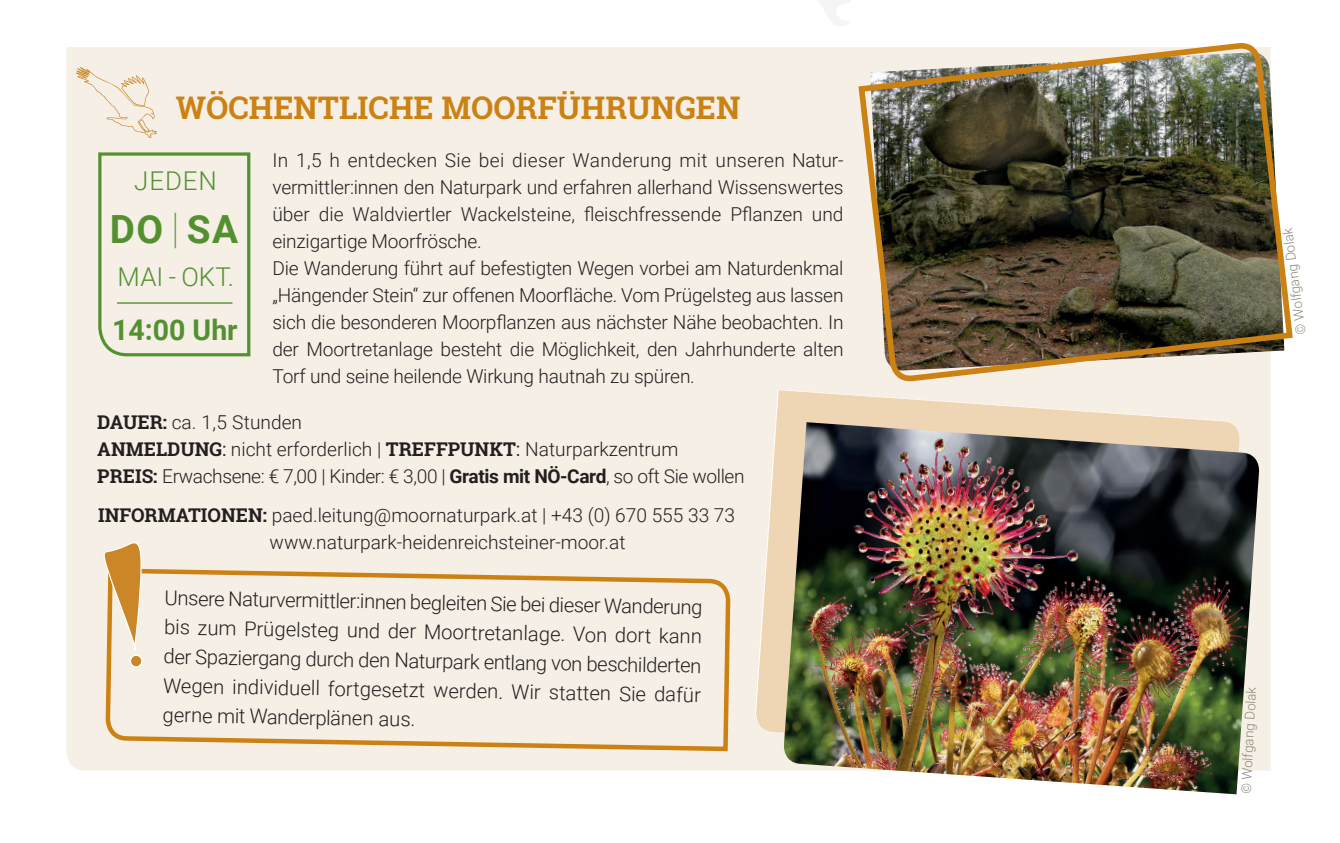
<style>
.page{position:relative;width:1340px;height:843px;background:#fff}
.page>*{position:absolute;margin:0;border:0;box-sizing:border-box;transform-origin:0 0}
.t1{font:700 38.93px "Roboto";color:#539130}
.t2{font:700 31.5px "Roboto Slab";color:#cc8113}
.t3{font:700 28.57px "Roboto";color:#539130}
.t4{font:300 25.88px "Roboto";letter-spacing:.025em;color:#539130}
.t5{font:300 20.25px/29.2px "Roboto";color:#231f20;text-align:justify}
.t6{font:300 19.12px/27px "Roboto";letter-spacing:-.01em;color:#231f20}
.t7{font:300 13.5px "Roboto";color:#8c8a7b}
.s1{font-weight:100;font-size:42.07px}
.s2{font-family:"Roboto Slab";font-weight:700}
.s3{font-family:"Roboto Slab";font-weight:400}
.s4{font-weight:400}
.s5{font-weight:700}
</style>
<div class="page">
<svg style="left:818px;top:0;width:33px;height:26px"></svg>
<div style="left:66px;top:47px;width:1204px;height:723px;background:#f5efe6"></div>
<svg style="left:755px;top:390px;width:100px;height:372px;background:#f1e0c8"></svg>
<img style="left:783px;top:422px;width:477px;height:372px">
<img style="left:855px;top:43px;width:438px;height:419px">
<svg style="left:97px;top:151px;width:6px;height:207px"></svg>
<div style="left:103px;top:85px;width:629px;height:686px;background:#f5efe6"></div>
<svg style="left:102px;top:537px;width:40px;height:116px;background:#e0bb87"></svg>
<svg style="left:130px;top:655px;width:12px;height:12px"></svg>
<div style="left:130px;top:654px;width:13px;height:13px;border:1px solid #fff;border-radius:50%"></div>
<svg style="left:76px;top:67px;width:81px;height:71px;background:#f2e7d8"></svg>
<h2 class="t2" style="left:176px;top:86px;width:566px">WÖCHENTLICHE MOORFÜHRUNGEN</h2>
<h3 class="t4" style="left:134px;top:163px;width:84px">JEDEN</h3>
<h1 class="t1" style="left:110px;top:202px;width:130px">DO<span class="s1">|</span>SA</h1>
<h3 class="t4" style="left:118px;top:258px;width:118px">MAI - OKT.</h3>
<h3 class="t3" style="left:112px;top:310px;width:127px">14:00 Uhr</h3>
<p class="t6" style="left:272px;top:146px;width:572px">In 1,5 h entdecken Sie bei dieser Wanderung mit unseren Natur&shy;vermittler:innen den Naturpark und erfahren allerhand Wissenswertes über die Waldviertler Wackelsteine, fleischfressende Pflanzen und einzigartige Moorfrösche.<br>Die Wanderung führt auf befestigten Wegen vorbei am Naturdenkmal „Hängender Stein“ zur offenen Moorfläche. Vom Prügelsteg aus lassen sich die besonderen Moorpflanzen aus nächster Nähe beobachten. In der Moortretanlage besteht die Möglichkeit, den Jahrhunderte alten Torf und seine heilende Wirkung hautnah zu spüren.</p>
<p class="t6" style="left:97px;top:407px;width:648px"><span class="s2">DAUER:</span> ca. 1,5 Stunden<br><span class="s2">ANMELDUNG</span><span class="s3">:</span> nicht erforderlich | <span class="s2">TREFFPUNKT</span><span class="s4">:</span> Naturparkzentrum<br><span class="s2">PREIS:</span> Erwachsene: € 7,00 | Kinder: € 3,00 | <span class="s5">Gratis mit NÖ-Card</span>, so oft Sie wollen</p>
<p class="t6" style="left:269px;top:501px;width:467px;text-indent:-171px"><span class="s2">INFORMATIONEN:</span> paed.leitung@moornaturpark.at | +43 (0) 670 555 33 73 www.naturpark-heidenreichsteiner-moor.at</p>
<p class="t5" style="left:165px;top:582px;width:539px;rotate:1deg">Unsere Naturvermittler:innen begleiten Sie bei dieser Wanderung bis zum Prügelsteg und der Moortretanlage. Von dort kann der Spaziergang durch den Naturpark entlang von beschilderten Wegen individuell fortgesetzt werden. Wir statten Sie dafür gerne mit Wanderplänen aus.</p>
<p class="t7" style="left:1292px;top:335px;width:109px;rotate:-98deg">© Wolfgang Dolak</p>
<p class="t7" style="left:1236px;top:793px;width:109px;rotate:-87deg">© Wolfgang Dolak</p>
</div>
